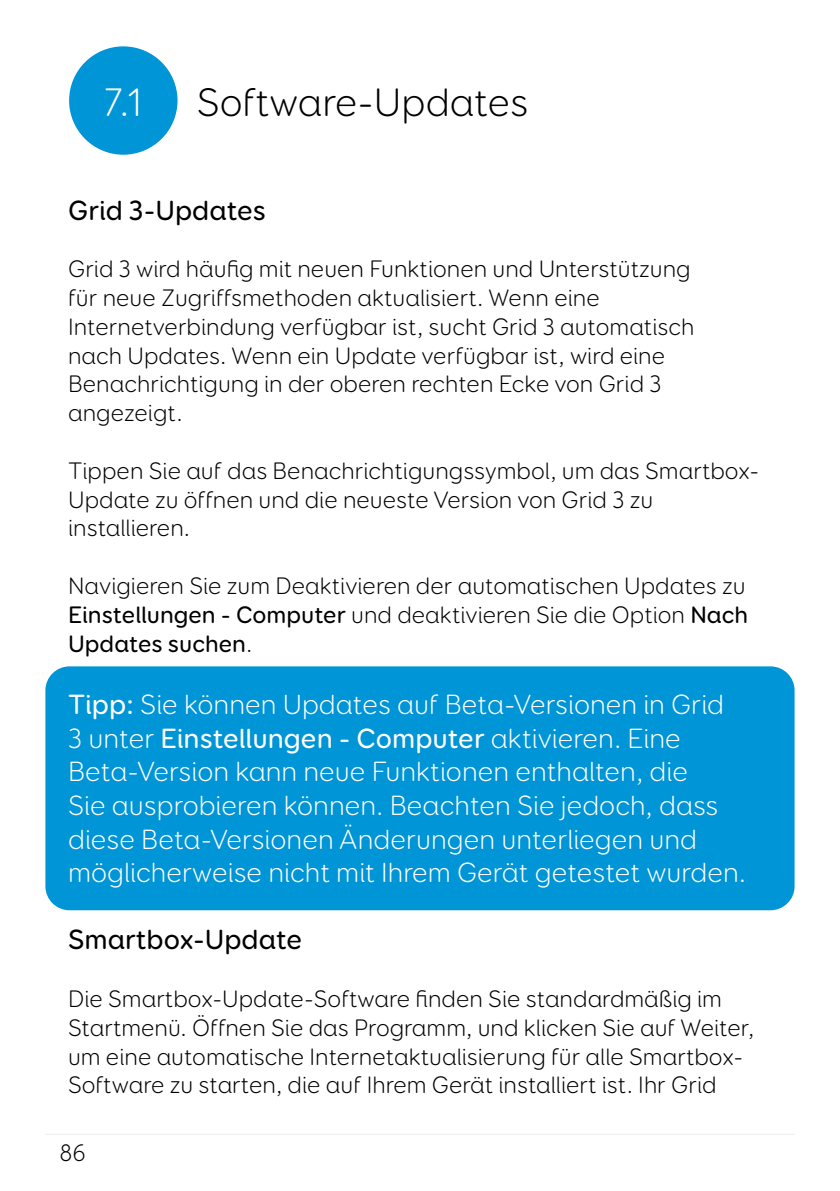
<style>
.page{position:relative;width:840px;height:1191px;background:#fff}
.page>*{position:absolute;margin:0;border:0;box-sizing:border-box;transform-origin:0 0}
.t1{font:300 40px "Booster Next FY";color:#000}
.t2{font:300 40px "Booster Next FY";color:#fff}
.t3{font:300 28px/33.6px "Booster Next FY";color:#fff}
.t4{font:500 28px "Booster Next FY";color:#000}
.t5{font:300 24px/28.8px "Booster Next FY";color:#000}
.s1{font-weight:500}
</style>
<div class="page">
<hr style="left:45px;top:1133px;width:749px;height:1px;background:#ededed">
<div style="left:45px;top:666px;width:749px;height:244px;background:#0095d6;border-radius:24px"></div>
<div style="left:69px;top:46px;width:108px;height:109px;background:#0095d6;border-radius:50%"></div>
<h1 class="t2" style="left:104px;top:78px;width:39px">7.1</h1>
<h1 class="t1" style="left:197px;top:78px;width:333px">Software-Updates</h1>
<p class="t4" style="left:68px;top:193px;width:199px">Grid 3-Updates</p>
<p class="t5" style="left:68px;top:254px;width:627px">Grid 3 wird häufig mit neuen Funktionen und Unterstützung für neue Zugriffsmethoden aktualisiert. Wenn eine Internetverbindung verfügbar ist, sucht Grid 3 automatisch nach Updates. Wenn ein Update verfügbar ist, wird eine Benachrichtigung in der oberen rechten Ecke von Grid 3 angezeigt.</p>
<p class="t5" style="left:68px;top:456px;width:692px">Tippen Sie auf das Benachrichtigungssymbol, um das Smartbox-<br>Update zu öffnen und die neueste Version von Grid 3 zu installieren.</p>
<p class="t5" style="left:68px;top:571px;width:681px;text-align:justify">Navigieren Sie zum Deaktivieren der automatischen Updates zu <span class="s1">Einstellungen - Computer</span> und deaktivieren Sie die Option <span class="s1">Nach Updates suchen</span>.</p>
<p class="t3" style="left:68px;top:687px;width:679px"><span class="s1">Tipp:</span> Sie können Updates auf Beta-Versionen in Grid<br>3 unter <span class="s1">Einstellungen - Computer</span> aktivieren. Eine Beta-Version kann neue Funktionen enthalten, die<br>Sie ausprobieren können. Beachten Sie jedoch, dass diese Beta-Versionen Änderungen unterliegen und möglicherweise nicht mit Ihrem Gerät getestet wurden.</p>
<p class="t4" style="left:68px;top:922px;width:235px">Smartbox-Update</p>
<p class="t5" style="left:68px;top:984px;width:687px">Die Smartbox-Update-Software finden Sie standardmäßig im Startmenü. Öffnen Sie das Programm, und klicken Sie auf Weiter, um eine automatische Internetaktualisierung für alle Smartbox-Software zu starten, die auf Ihrem Gerät installiert ist. Ihr Grid</p>
<p class="t5" style="left:60px;top:1138px;width:28px">86</p>
</div>
